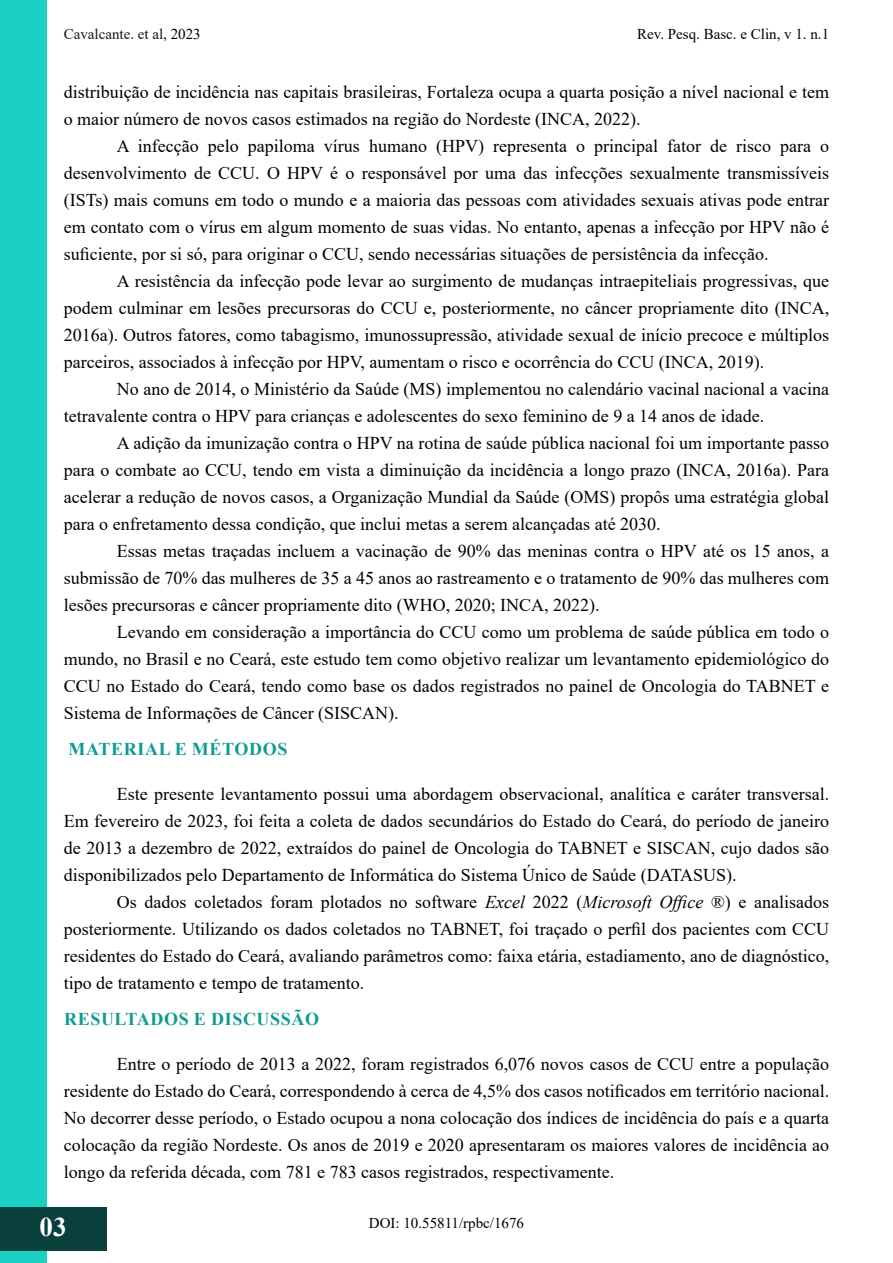
<style>
.page{position:relative;width:893px;height:1263px;background:#fff}
.page>*{position:absolute;margin:0;border:0;box-sizing:border-box;transform-origin:0 0}
.t1{font:700 27px "Times New Roman";color:#fff}
.t2{font:18px/27px "Times New Roman";color:#000;text-align:justify}
.t3{font:700 18px "Times New Roman";letter-spacing:.035em;color:#0f9c92}
.t4{font:15px "Times New Roman";color:#000}
.t5{font:15px "Times New Roman";color:#181717}
.s1{color:#000}
.s2{font-style:italic}
</style>
<div class="page">
<div style="left:0;top:1px;width:47px;height:1262px;background:#1ad0c3"></div>
<div style="left:0;top:1207px;width:106px;height:43px;background:#09403b"></div>
<p class="t5" style="left:64px;top:24px;width:139px">Cavalcante. et al<span class="s1">, 2023</span></p>
<p class="t4" style="left:637px;top:24px;width:193px">Rev. Pesq. Basc. e Clin, v 1. n.1</p>
<p class="t2" style="left:64px;top:77px;width:767px">distribuição de incidência nas capitais brasileiras, Fortaleza ocupa a quarta posição a nível nacional e tem o maior número de novos casos estimados na região do Nordeste (INCA, 2022).</p>
<p class="t2" style="left:64px;top:131px;width:767px;text-indent:53px">A infecção pelo papiloma vírus humano (HPV) representa o principal fator de risco para o desenvolvimento de CCU. O HPV é o responsável por uma das infecções sexualmente transmissíveis (ISTs) mais comuns em todo o mundo e a maioria das pessoas com atividades sexuais ativas pode entrar em contato com o vírus em algum momento de suas vidas. No entanto, apenas a infecção por HPV não é suficiente, por si só, para originar o CCU, sendo necessárias situações de persistência da infecção.</p>
<p class="t2" style="left:64px;top:266px;width:767px;text-indent:53px">A resistência da infecção pode levar ao surgimento de mudanças intraepiteliais progressivas, que podem culminar em lesões precursoras do CCU e, posteriormente, no câncer propriamente dito (INCA, 2016a). Outros fatores, como tabagismo, imunossupressão, atividade sexual de início precoce e múltiplos parceiros, associados à infecção por HPV, aumentam o risco e ocorrência do CCU (INCA, 2019).</p>
<p class="t2" style="left:64px;top:374px;width:767px;text-indent:53px">No ano de 2014, o Ministério da Saúde (MS) implementou no calendário vacinal nacional a vacina tetravalente contra o HPV para crianças e adolescentes do sexo feminino de 9 a 14 anos de idade.</p>
<p class="t2" style="left:64px;top:428px;width:767px;text-indent:53px">A adição da imunização contra o HPV na rotina de saúde pública nacional foi um importante passo para o combate ao CCU, tendo em vista a diminuição da incidência a longo prazo (INCA, 2016a). Para acelerar a redução de novos casos, a Organização Mundial da Saúde (OMS) propôs uma estratégia global para o enfretamento dessa condição, que inclui metas a serem alcançadas até 2030.</p>
<p class="t2" style="left:64px;top:536px;width:767px;text-indent:53px">Essas metas traçadas incluem a vacinação de 90% das meninas contra o HPV até os 15 anos, a submissão de 70% das mulheres de 35 a 45 anos ao rastreamento e o tratamento de 90% das mulheres com lesões precursoras e câncer propriamente dito (WHO, 2020; INCA, 2022).</p>
<p class="t2" style="left:64px;top:617px;width:767px;text-indent:53px">Levando em consideração a importância do CCU como um problema de saúde pública em todo o mundo, no Brasil e no Ceará, este estudo tem como objetivo realizar um levantamento epidemiológico do CCU no Estado do Ceará, tendo como base os dados registrados no painel de Oncologia do TABNET e Sistema de Informações de Câncer (SISCAN).</p>
<p class="t3" style="left:69px;top:736px;width:220px">MATERIAL E MÉTODOS</p>
<p class="t2" style="left:64px;top:779px;width:767px;text-indent:53px">Este presente levantamento possui uma abordagem observacional, analítica e caráter transversal.<br>Em fevereiro de 2023, foi feita a coleta de dados secundários do Estado do Ceará, do período de janeiro de 2013 a dezembro de 2022, extraídos do painel de Oncologia do TABNET e SISCAN, cujo dados são disponibilizados pelo Departamento de Informática do Sistema Único de Saúde (DATASUS).</p>
<p class="t2" style="left:64px;top:887px;width:767px;text-indent:53px">Os dados coletados foram plotados no software <span class="s2">Excel</span> 2022 (<span class="s2">Microsoft Office</span> ®) e analisados posteriormente. Utilizando os dados coletados no TABNET, foi traçado o perfil dos pacientes com CCU residentes do Estado do Ceará, avaliando parâmetros como: faixa etária, estadiamento, ano de diagnóstico, tipo de tratamento e tempo de tratamento.</p>
<p class="t3" style="left:64px;top:1006px;width:257px">RESULTADOS E DISCUSSÃO</p>
<p class="t2" style="left:64px;top:1049px;width:767px;text-indent:53px">Entre o período de 2013 a 2022, foram registrados 6,076 novos casos de CCU entre a população residente do Estado do Ceará, correspondendo à cerca de 4,5% dos casos notificados em território nacional.<br>No decorrer desse período, o Estado ocupou a nona colocação dos índices de incidência do país e a quarta colocação da região Nordeste. Os anos de 2019 e 2020 apresentaram os maiores valores de incidência ao longo da referida década, com 781 e 783 casos registrados, respectivamente.</p>
<h1 class="t1" style="left:40px;top:1207px;width:29px">03</h1>
<p class="t4" style="left:369px;top:1213px;width:157px">DOI: 10.55811/rpbc/1676</p>
</div>
